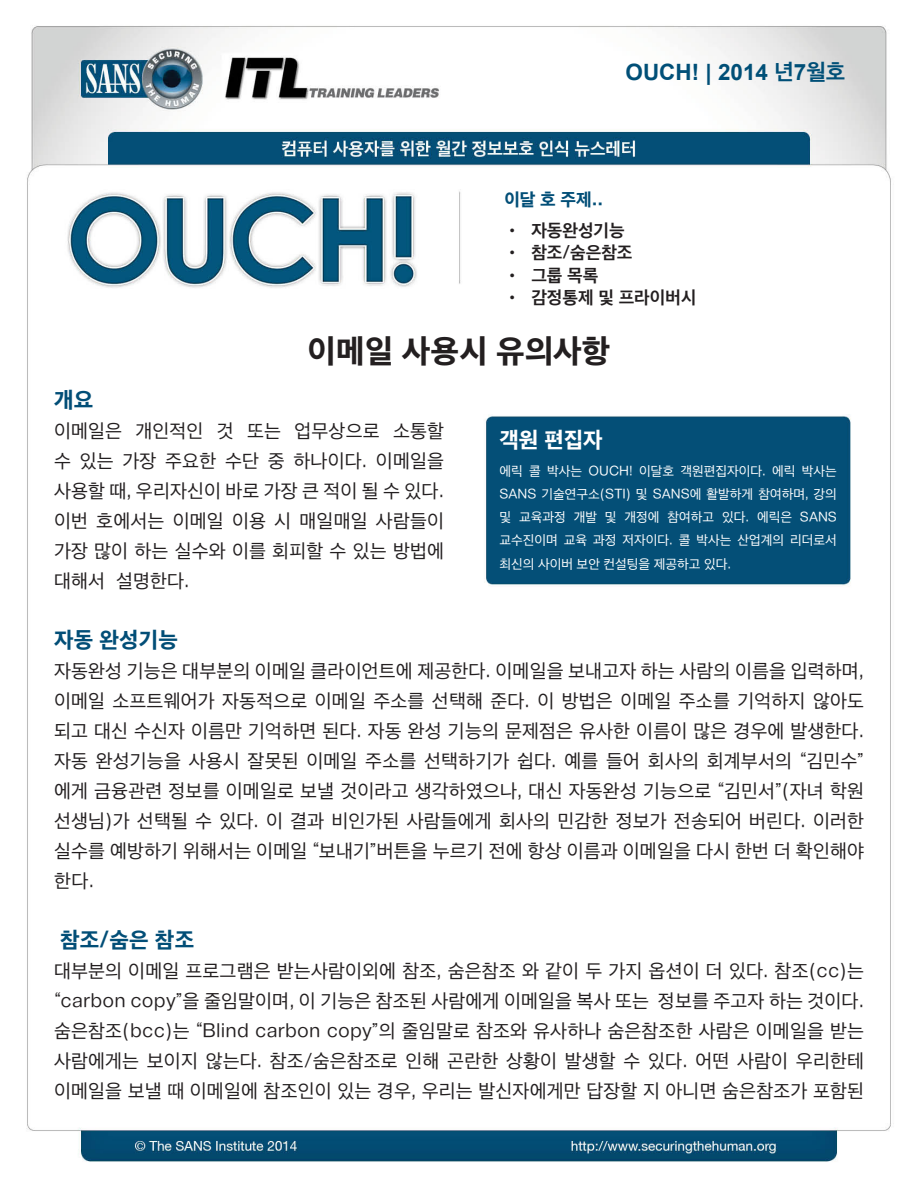
<style>
.page{position:relative;width:918px;height:1188px;background:#fff}
.page>*{position:absolute;margin:0;border:0;box-sizing:border-box;transform-origin:0 0}
.t1{font:800 33px "Apple SD Gothic Neo";color:#231f20}
.MainText{font:800 22.5px "Apple SD Gothic Neo";letter-spacing:.01em;color:#024e77}
.t2{font:700 22.5px "Arial";color:#004f77}
.MainText-2{font:800 22.5px "Apple SD Gothic Neo";color:#fff}
.MainText-3{font:19.5px/30px "Apple SD Gothic Neo";letter-spacing:.01em;color:#231f20;text-align:justify}
.t3{font:700 18px "Apple SD Gothic Neo";color:#231f20}
.t4{font:800 18px "Apple SD Gothic Neo";color:#024e77}
.Guest_Editor{font:13.5px/23.2px "Apple SD Gothic Neo";color:#fff}
.s1{font-family:"Apple SD Gothic Neo"}
</style>
<div class="page">
<img style="left:26px;top:26px;width:865px;height:1136px">
<p class="t2" style="left:626px;top:57px;width:221px">OUCH! | 2014 <span class="s1">년</span>7<span class="s1">월호</span></p>
<p class="t4" style="left:504px;top:184px;width:100px">이달 호 주제..</p>
<p class="t3" style="left:504px;top:216px;width:17px">•</p>
<p class="t3" style="left:504px;top:238px;width:17px">•</p>
<p class="t3" style="left:504px;top:261px;width:17px">•</p>
<p class="t3" style="left:504px;top:283px;width:17px">•</p>
<p class="t3" style="left:531px;top:216px;width:95px">자동완성기능</p>
<p class="t3" style="left:531px;top:238px;width:103px">참조/숨은참조</p>
<p class="t3" style="left:531px;top:261px;width:69px">그룹 목록</p>
<p class="t3" style="left:531px;top:283px;width:167px">감정통제 및 프라이버시</p>
<p class="MainText" style="left:54px;top:381px;width:41px">개요</p>
<p class="MainText-3" style="left:54px;top:414px;width:70px">이메일은</p>
<p class="MainText-3" style="left:135px;top:414px;width:70px">개인적인</p>
<p class="t1" style="left:308px;top:324px;width:304px">이메일 사용시 유의사항</p>
<p class="MainText-3" style="left:217px;top:414px;width:18px">것</p>
<p class="MainText-3" style="left:247px;top:414px;width:35px">또는</p>
<p class="MainText-3" style="left:294px;top:414px;width:87px">업무상으로</p>
<p class="MainText-3" style="left:393px;top:414px;width:52px">소통할</p>
<p class="MainText-2" style="left:500px;top:422px;width:105px">객원 편집자</p>
<p class="MainText-3" style="left:80px;top:444px;width:35px">있는</p>
<p class="MainText-3" style="left:122px;top:444px;width:35px">가장</p>
<p class="MainText-3" style="left:165px;top:444px;width:52px">주요한</p>
<p class="MainText-3" style="left:225px;top:444px;width:35px">수단</p>
<p class="MainText-3" style="left:294px;top:444px;width:75px">하나이다.</p>
<p class="MainText-3" style="left:376px;top:444px;width:70px">이메일을</p>
<p class="MainText-3" style="left:54px;top:444px;width:18px">수</p>
<p class="MainText-3" style="left:54px;top:474px;width:392px">사용할 때, 우리자신이 바로 가장 큰 적이 될 수 있다.</p>
<p class="MainText-3" style="left:54px;top:504px;width:392px">이번 호에서는 이메일 이용 시 매일매일 사람들이</p>
<p class="MainText-3" style="left:54px;top:534px;width:392px">가장 많이 하는 실수와 이를 회피할 수 있는 방법에</p>
<p class="MainText-3" style="left:116px;top:564px;width:75px">설명한다.</p>
<p class="MainText-3" style="left:268px;top:444px;width:18px">중</p>
<p class="MainText-3" style="left:54px;top:564px;width:52px">대해서</p>
<p class="Guest_Editor" style="left:500px;top:458px;width:25px">에릭</p>
<p class="Guest_Editor" style="left:500px;top:481px;width:339px">SANS 기술연구소(STI) 및 SANS에 활발하게 참여하며, 강의</p>
<p class="Guest_Editor" style="left:800px;top:505px;width:39px">SANS</p>
<p class="Guest_Editor" style="left:547px;top:458px;width:37px">박사는</p>
<p class="Guest_Editor" style="left:639px;top:458px;width:37px">이달호</p>
<p class="Guest_Editor" style="left:681px;top:458px;width:87px">객원편집자이다.</p>
<p class="Guest_Editor" style="left:772px;top:458px;width:25px">에릭</p>
<p class="Guest_Editor" style="left:802px;top:458px;width:37px">박사는</p>
<p class="Guest_Editor" style="left:589px;top:458px;width:46px">OUCH!</p>
<p class="Guest_Editor" style="left:529px;top:458px;width:13px">콜</p>
<p class="Guest_Editor" style="left:500px;top:505px;width:339px">및<br>교수진이며 교육 과정 저자이다 콜. 박사는 산업계의 리더로서 최신의 사이버 보안 컨설팅을 제공하고 있다.</p>
<p class="Guest_Editor" style="left:519px;top:505px;width:48px">교육과정</p>
<p class="Guest_Editor" style="left:574px;top:505px;width:25px">개발</p>
<p class="Guest_Editor" style="left:605px;top:505px;width:13px">및</p>
<p class="Guest_Editor" style="left:625px;top:505px;width:37px">개정에</p>
<p class="Guest_Editor" style="left:667px;top:505px;width:48px">참여하고</p>
<p class="Guest_Editor" style="left:722px;top:505px;width:29px">있다.</p>
<p class="Guest_Editor" style="left:757px;top:505px;width:37px">에릭은</p>
<p class="MainText" style="left:54px;top:621px;width:126px">자동 완성기능</p>
<p class="MainText-3" style="left:54px;top:654px;width:812px">자동완성 기능은 대부분의 이메일 클라이언트에 제공한다. 이메일을 보내고자 하는 사람의 이름을 입력하며, 이메일 소프트웨어가 자동적으로 이메일 주소를 선택해 준다 이. 방법은 이메일 주소를 기억하지 않아도 되고 대신 수신자 이름만 기억하면 된다. 자동 완성 기능의 문제점은 유사한 이름이 많은 경우에 발생한다. 자동 완성기능을 사용시 잘못된 이메일 주소를 선택하기가 쉽다. 예를 들어 회사의 회계부서의 “김민수“ 에게 금융관련 정보를 이메일로 보낼 것이라고 생각하였으나, 대신 자동완성 기능으로 “김민서”(자녀 학원 선생님 가) 선택될 수 있다 이. 결과 비인가된 사람들에게 회사의 민감한 정보가 전송되어 버린다. 이러한 실수를 예방하기 위해서는 이메일 “보내기”버튼을 누르기 전에 항상 이름과 이메일을 다시 한번 더 확인해야 한다.</p>
<p class="MainText" style="left:60px;top:921px;width:135px">참조/숨은 참조</p>
<p class="MainText-3" style="left:54px;top:954px;width:812px;text-align:right">대부분의 이메일 프로그램은 받는사람이외에 참조, 숨은참조 와 같이 두 가지 옵션이 더 있다. 참조(cc 는) 정보를 주고자 하는 것이다.</p>
<p class="MainText-3" style="left:54px;top:984px;width:812px;text-align:left">“carbon copy 을” 줄임말이며 이, 기능은 참조된 사람에게 이메일을 복사 또는<br>숨은참조(bcc 는) “Blind carbon copy 의” 줄임말로 참조와 유사하나 숨은참조한 사람은 이메일을 받는 사람에게는 보이지 않는다. 참조/숨은참조로 인해 곤란한 상황이 발생할 수 있다. 어떤 사람이 우리한테 이메일을 보낼 때 이메일에 참조인이 있는 경우, 우리는 발신자에게만 답장할 지 아니면 숨은참조가 포함된</p>
</div>
